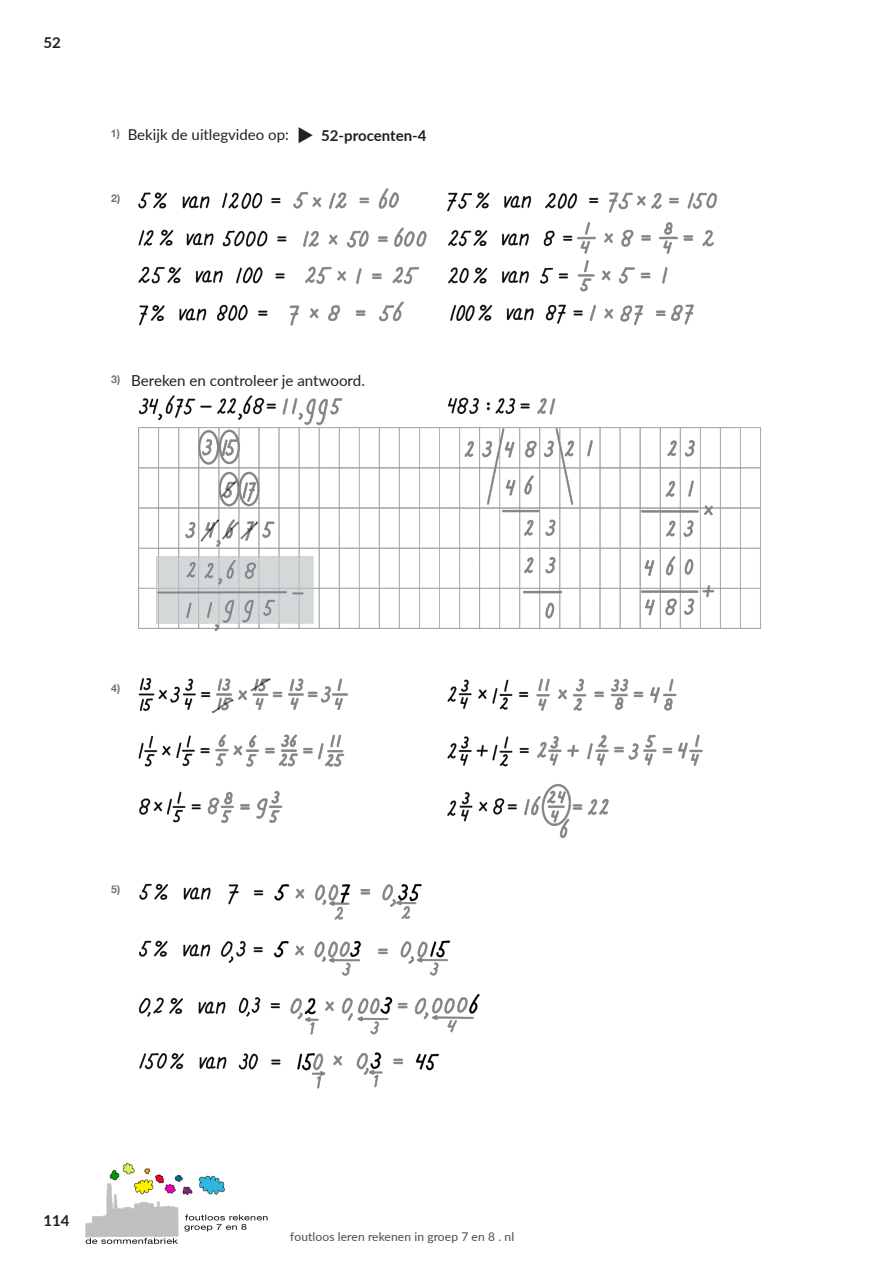
<style>
.page{position:relative;width:893px;height:1263px;background:#fff}
.page>*{position:absolute;margin:0;border:0;box-sizing:border-box;transform-origin:0 0}
.OPDRACHT{font:15.15px "Lato";color:#231f20}
.t1{font:15px "Lato";color:#231f20}
.t2{font:700 15px "Lato";color:#231f20}
.t3{font:12px "Lato";letter-spacing:.01em;color:#534741}
.verantwoording_kop{font:700 10.65px "Helvetica Neue";color:#717275}
</style>
<div class="page">
<img style="left:138px;top:188px;width:623px;height:901px">
<img style="left:85px;top:1162px;width:183px;height:82px">
<p class="t2" style="left:44px;top:32px;width:19px">52</p>
<p class="t1" style="left:111px;top:123px;width:205px"><sup>1)</sup> Bekijk de uitlegvideo op: ◆</p>
<p class="t2" style="left:321px;top:125px;width:107px">52-procenten-4</p>
<p class="verantwoording_kop" style="left:111px;top:190px;width:11px">2)</p>
<p class="verantwoording_kop" style="left:111px;top:371px;width:11px">3)</p>
<p class="OPDRACHT" style="left:131px;top:369px;width:235px">Bereken en controleer je antwoord.</p>
<p class="verantwoording_kop" style="left:111px;top:680px;width:11px">4)</p>
<p class="verantwoording_kop" style="left:111px;top:880px;width:11px">5)</p>
<p class="t2" style="left:44px;top:1209px;width:28px">114</p>
<p class="t3" style="left:290px;top:1228px;width:225px">foutloos leren rekenen in groep 7 en 8 . nl</p>
</div>
